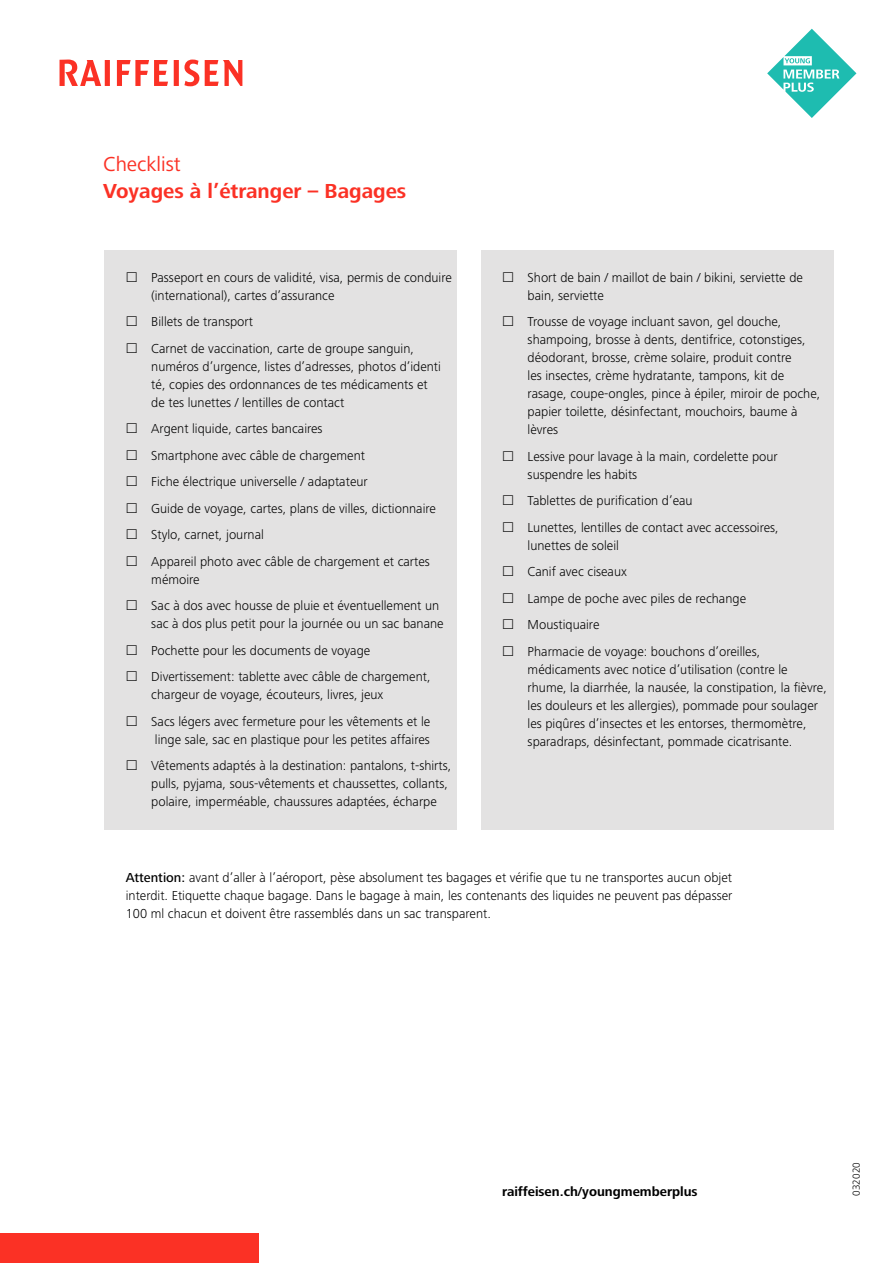
<style>
.page{position:relative;width:893px;height:1263px;background:#fff}
.page>*{position:absolute;margin:0;border:0;box-sizing:border-box;transform-origin:0 0}
.t1{font:700 21px "Frutiger Next LT";color:#fb3125}
.t2{font:21px "Frutiger Next LT";color:#fb3125}
.t3{font:300 13.5px/18px "Frutiger Next LT";color:#000}
.t4{font:700 13.5px "Frutiger Next LT";color:#000}
.t5{font:300 10.5px "Frutiger Next LT";color:#000}
.s1{font-weight:500}
</style>
<div class="page">
<div style="left:0;top:1233px;width:258px;height:30px;background:#fb3125"></div>
<svg style="left:60px;top:60px;width:182px;height:26px"></svg>
<svg style="left:767px;top:29px;width:89px;height:89px"></svg>
<div style="left:105px;top:250px;width:352px;height:579px;background:#e3e2e2"></div>
<div style="left:481px;top:250px;width:352px;height:579px;background:#e3e2e2"></div>
<h1 class="t2" style="left:103px;top:152px;width:79px">Checklist</h1>
<h1 class="t1" style="left:103px;top:179px;width:305px">Voyages à l’étranger – Bagages</h1>
<p class="t3" style="left:151px;top:268px;width:302px">Passeport en cours de validité, visa, permis de conduire (international), cartes d’assurance</p>
<p class="t3" style="left:151px;top:309px;width:264px;line-height:26.5px">Billets de transport<br>Carnet de vaccination, carte de groupe sanguin,</p>
<p class="t3" style="left:151px;top:357px;width:291px">numéros d’urgence, listes d’adresses, photos d’identi té, copies des ordonnances de tes médicaments et de tes lunettes / lentilles de contact</p>
<p class="t3" style="left:151px;top:416px;width:286px;line-height:26.5px">Argent liquide, cartes bancaires<br>Smartphone avec câble de chargement<br>Fiche électrique universelle / adaptateur<br>Guide de voyage, cartes, plans de villes, dictionnaire Stylo, carnet, journal<br>Appareil photo avec câble de chargement et cartes</p>
<p class="t3" style="left:151px;top:566px;width:289px;line-height:26.5px">mémoire<br>Sac à dos avec housse de pluie et éventuellement un</p>
<p class="t3" style="left:151px;top:611px;width:294px;line-height:26.5px">sac à dos plus petit pour la journée ou un sac banane<br>Pochette pour les documents de voyage<br>Divertissement: tablette avec câble de chargement,</p>
<p class="t3" style="left:151px;top:682px;width:280px;line-height:26.5px">chargeur de voyage, écouteurs, livres, jeux<br>Sacs légers avec fermeture pour les vêtements et le</p>
<p class="t3" style="left:151px;top:726px;width:302px;line-height:26.5px">linge sale, sac en plastique pour les petites affaires<br>Vêtements adaptés à la destination: pantalons, t-shirts,</p>
<p class="t3" style="left:151px;top:775px;width:298px">pulls, pyjama, sous-vêtements et chaussettes, collants, polaire, imperméable, chaussures adaptées, écharpe</p>
<p class="t3" style="left:528px;top:268px;width:277px">Short de bain / maillot de bain / bikini, serviette de bain, serviette</p>
<p class="t3" style="left:528px;top:313px;width:294px">Trousse de voyage incluant savon, gel douche, shampoing, brosse à dents, dentifrice, cotonstiges, déodorant, brosse, crème solaire, produit contre<br>les insectes, crème hydratante, tampons, kit de rasage, coupe-ongles, pince à épiler, miroir de poche, papier toilette, désinfectant, mouchoirs, baume à lèvres</p>
<p class="t3" style="left:528px;top:447px;width:252px">Lessive pour lavage à la main, cordelette pour suspendre les habits</p>
<p class="t3" style="left:528px;top:487px;width:253px;line-height:26.5px">Tablettes de purification d’eau<br>Lunettes, lentilles de contact avec accessoires,</p>
<p class="t3" style="left:528px;top:532px;width:234px;line-height:26.5px">lunettes de soleil<br>Canif avec ciseaux<br>Lampe de poche avec piles de rechange<br>Moustiquaire<br>Pharmacie de voyage: bouchons d’oreilles,</p>
<p class="t3" style="left:528px;top:660px;width:301px">médicaments avec notice d’utilisation (contre le rhume, la diarrhée, la nausée, la constipation, la fièvre, les douleurs et les allergies), pommade pour soulager les piqûres d’insectes et les entorses, thermomètre, sparadraps, désinfectant, pommade cicatrisante.</p>
<p class="t3" style="left:126px;top:868px;width:608px;text-align:justify"><span class="s1">Attention:</span> avant d’aller à l’aéroport, pèse absolument tes bagages et vérifie que tu ne transportes aucun objet interdit. Etiquette chaque bagage. Dans le bagage à main, les contenants des liquides ne peuvent pas dépasser 100 ml chacun et doivent être rassemblés dans un sac transparent.</p>
<p class="t4" style="left:502px;top:1183px;width:197px">raiffeisen.ch/youngmemberplus</p>
<p class="t5" style="left:851px;top:1196px;width:35px;rotate:-90deg">032020</p>
</div>
